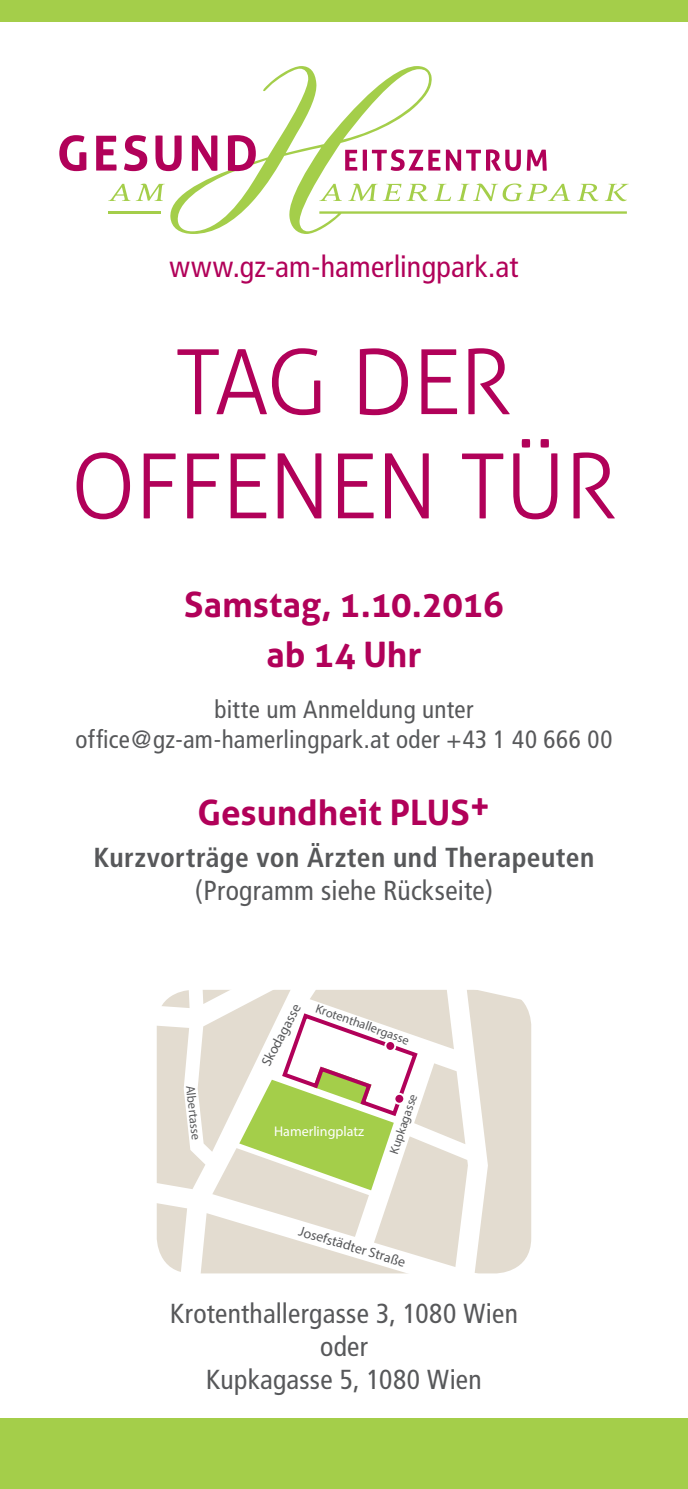
<style>
.page{position:relative;width:688px;height:1489px;background:#fff}
.page>*{position:absolute;margin:0;border:0;box-sizing:border-box;transform-origin:0 0}
.t1{font:300 90px/104.2px "Aller";letter-spacing:-.02em;color:#b10159;text-align:center}
.t2{font:700 35px/50px "Aller";color:#b10159;text-align:center}
.t3{font:condensed 30px "Frutiger";letter-spacing:.005em;color:#b10159}
.t4{font:condensed 27.5px/33px "Frutiger";letter-spacing:.01em;color:#57585a;text-align:center}
.t5{font:700 condensed 27.5px "Frutiger";letter-spacing:.015em;color:#57585a}
.t6{font:condensed 25px/30px "Frutiger";letter-spacing:.015em;color:#57585a;text-align:center}
.t7{font:14px "Myriad Pro";color:#57585a}
.t8{font:14px "Myriad Pro";color:#fff}
.t9{font:12.5px "Myriad Pro";color:#57585a}
.t10{font:8.5px "Myriad Pro";color:#57585a}
</style>
<div class="page">
<div style="left:0;top:0;width:687px;height:21px;background:#a4ce4a"></div>
<svg style="left:169px;top:66px;width:457px;height:168px"></svg>
<svg style="left:319px;top:184px;width:23px;height:17px"></svg>
<svg style="left:348px;top:184px;width:80px;height:17px"></svg>
<svg style="left:434px;top:184px;width:17px;height:17px"></svg>
<svg style="left:457px;top:183px;width:113px;height:18px"></svg>
<svg style="left:576px;top:184px;width:22px;height:17px"></svg>
<svg style="left:604px;top:184px;width:24px;height:17px"></svg>
<svg style="left:108px;top:184px;width:22px;height:17px"></svg>
<svg style="left:136px;top:184px;width:29px;height:17px"></svg>
<svg style="left:345px;top:149px;width:95px;height:22px"></svg>
<svg style="left:446px;top:149px;width:74px;height:22px"></svg>
<svg style="left:526px;top:150px;width:20px;height:21px"></svg>
<svg style="left:59px;top:135px;width:27px;height:36px"></svg>
<svg style="left:96px;top:136px;width:20px;height:34px"></svg>
<svg style="left:124px;top:135px;width:23px;height:36px"></svg>
<svg style="left:155px;top:135px;width:26px;height:36px"></svg>
<svg style="left:192px;top:135px;width:25px;height:36px"></svg>
<svg style="left:228px;top:135px;width:28px;height:36px"></svg>
<hr style="left:108px;top:211px;width:53px;height:3px;background:#a4ce4a">
<svg style="left:157px;top:990px;width:374px;height:283px"></svg>
<svg style="left:385px;top:1040px;width:10px;height:10px"></svg>
<div style="left:384px;top:1039px;width:12px;height:12px;border:2px solid #fff;border-radius:50%"></div>
<div style="left:394px;top:1093px;width:10px;height:10px;background:#b10159;border-radius:50%"></div>
<div style="left:393px;top:1092px;width:12px;height:12px;border:2px solid #fff;border-radius:50%"></div>
<div style="left:0;top:1417px;width:687px;height:71px;background:#a4ce4a"></div>
<p class="t3" style="left:169px;top:249px;width:350px">www.gz-am-hamerlingpark.at</p>
<h1 class="t1" style="left:71px;top:330px;width:548px">TAG DER<br>OFFENEN TÜR</h1>
<p class="t2" style="left:184px;top:579px;width:321px">Samstag, 1.10.2016 ab 14 Uhr</p>
<p class="t6" style="left:76px;top:694px;width:538px">bitte um Anmeldung unter office@gz-am-hamerlingpark.at oder +43 1 40 666 00</p>
<p class="t2" style="left:197px;top:787px;width:294px">Gesundheit PLUS+</p>
<p class="t5" style="left:94px;top:841px;width:502px">Kurzvorträge von Ärzten und Therapeuten</p>
<p class="t4" style="left:195px;top:874px;width:300px">(Programm siehe Rückseite)</p>
<p class="t10" style="left:394px;top:848px;width:48px;rotate:-3deg">Laudongasse</p>
<p class="t9" style="left:198px;top:1084px;width:57px;rotate:84deg">Albertasse</p>
<p class="t7" style="left:257px;top:1060px;width:70px;rotate:-62deg">Skodagasse</p>
<p class="t9" style="left:319px;top:1000px;width:100px;rotate:20deg">Krotenthallergasse</p>
<p class="t8" style="left:274px;top:1122px;width:91px">Hamerlingplatz</p>
<p class="t9" style="left:386px;top:1150px;width:64px;rotate:-71deg">Kupkagasse</p>
<p class="t7" style="left:302px;top:1221px;width:112px;rotate:17deg">Josefstädter Straße</p>
<p class="t4" style="left:170px;top:1296px;width:349px">Krotenthallergasse 3, 1080 Wien oder<br>Kupkagasse 5, 1080 Wien</p>
</div>
